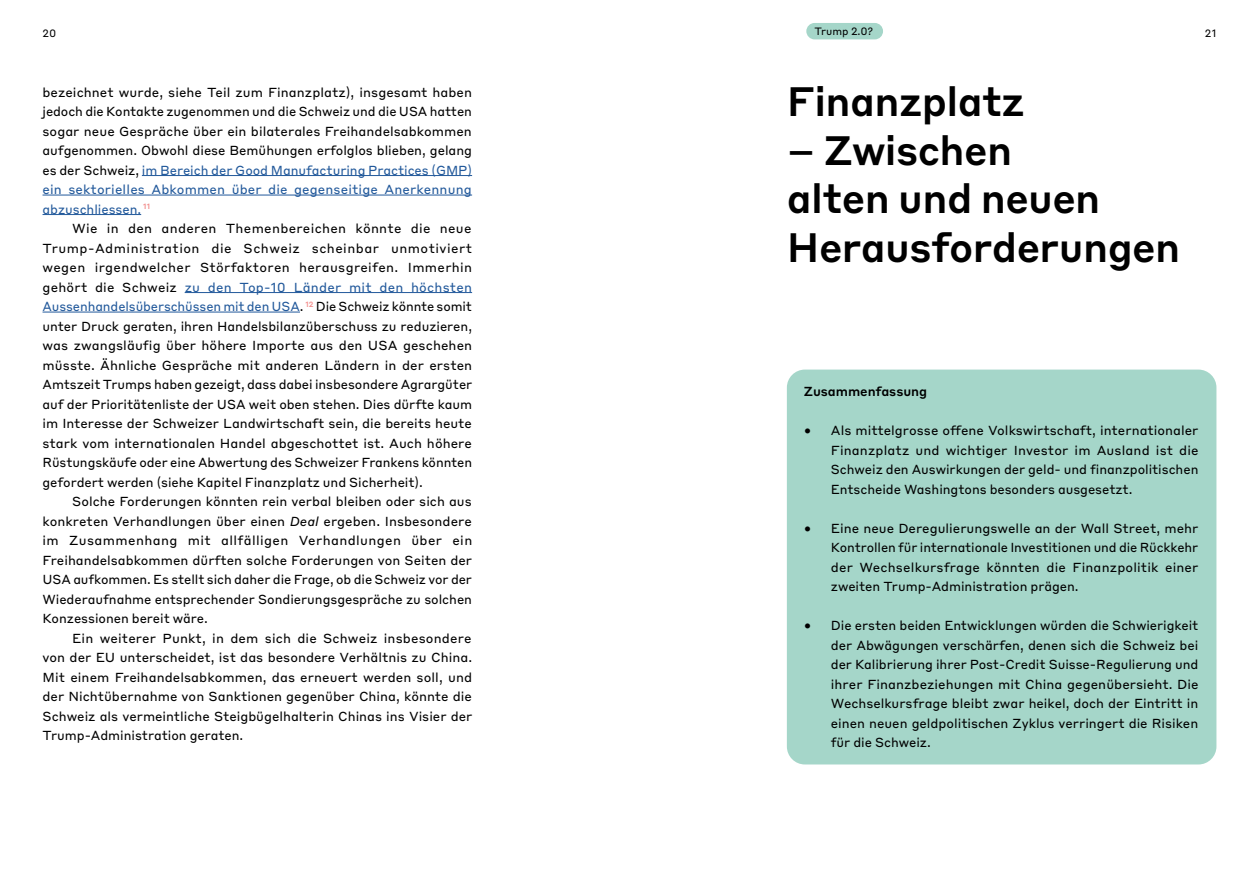
<style>
.page{position:relative;width:1259px;height:893px;background:#fff}
.page>*{position:absolute;margin:0;border:0;box-sizing:border-box;transform-origin:0 0}
.t1{font:500 40.5px/48.6px "Styrene B";letter-spacing:-.015em;color:#000}
.t2{font:12.9px/19.5px "Styrene B";letter-spacing:-.005em;color:#000;text-align:justify}
.t3{font:500 12.9px "Styrene B";letter-spacing:-.005em;color:#000}
.t4{font:10.5px "Styrene B";letter-spacing:-.01em;color:#000}
.s1{color:#22599b}
.s2{font-style:italic}
</style>
<div class="page">
<div style="left:806px;top:23px;width:77px;height:16px;background:#a5d6c9;border-radius:8px"></div>
<hr style="left:142px;top:175px;width:330px;height:1px;background:#22599b">
<hr style="left:43px;top:195px;width:429px;height:1px;background:#22599b">
<hr style="left:43px;top:214px;width:98px;height:1px;background:#22599b">
<hr style="left:185px;top:292px;width:287px;height:1px;background:#22599b">
<hr style="left:43px;top:312px;width:257px;height:1px;background:#22599b">
<div style="left:787px;top:370px;width:429px;height:394px;background:#a5d6c9;border-radius:18px"></div>
<p class="t4" style="left:43px;top:24px;width:15px">20</p>
<p class="t4" style="left:814px;top:23px;width:60px">Trump 2.0?</p>
<p class="t4" style="left:1205px;top:24px;width:13px">21</p>
<p class="t2" style="left:43px;top:81px;width:431px">bezeichnet wurde, siehe Teil zum Finanzplatz), insgesamt haben jedoch die Kontakte zugenommen und die Schweiz und die USA hatten sogar neue Gespräche über ein bilaterales Freihandelsabkommen aufgenommen. Obwohl diese Bemühungen erfolglos blieben, gelang es der Schweiz, <span class="s1">im Bereich der Good Manufacturing Practices (GMP) ein sektorielles Abkommen über die gegenseitige Anerkennung abzuschliessen.</span> <sup>11</sup></p>
<p class="t2" style="left:43px;top:218px;width:431px;text-indent:30px">Wie in den anderen Themenbereichen könnte die neue Trump-Administration die Schweiz scheinbar unmotiviert wegen irgendwelcher Störfaktoren herausgreifen. Immerhin gehört die Schweiz <span class="s1">zu den Top-10 Länder mit den höchsten Aussenhandelsüberschüssen mit den USA</span>. <sup>12</sup> Die Schweiz könnte somit unter Druck geraten, ihren Handelsbilanzüberschuss zu reduzieren, was zwangsläufig über höhere Importe aus den USA geschehen müsste. Ähnliche Gespräche mit anderen Ländern in der ersten Amtszeit Trumps haben gezeigt, dass dabei insbesondere Agrargüter auf der Prioritätenliste der USA weit oben stehen. Dies dürfte kaum im Interesse der Schweizer Landwirtschaft sein, die bereits heute stark vom internationalen Handel abgeschottet ist. Auch höhere Rüstungskäufe oder eine Abwertung des Schweizer Frankens könnten gefordert werden (siehe Kapitel Finanzplatz und Sicherheit).</p>
<p class="t2" style="left:43px;top:491px;width:431px;text-indent:30px">Solche Forderungen könnten rein verbal bleiben oder sich aus konkreten Verhandlungen über einen <span class="s2">Deal</span> ergeben. Insbesondere im Zusammenhang mit allfälligen Verhandlungen über ein Freihandelsabkommen dürften solche Forderungen von Seiten der USA aufkommen. Es stellt sich daher die Frage, ob die Schweiz vor der Wiederaufnahme entsprechender Sondierungsgespräche zu solchen Konzessionen bereit wäre.</p>
<p class="t2" style="left:43px;top:627px;width:431px;text-indent:30px">Ein weiterer Punkt, in dem sich die Schweiz insbesondere von der EU unterscheidet, ist das besondere Verhältnis zu China.<br>Mit einem Freihandelsabkommen, das erneuert werden soll, und der Nichtübernahme von Sanktionen gegenüber China, könnte die Schweiz als vermeintliche Steigbügelhalterin Chinas ins Visier der Trump-Administration geraten.</p>
<h1 class="t1" style="left:787px;top:74px;width:239px">Finanzplatz</h1>
<h1 class="t1" style="left:787px;top:122px;width:395px">– Zwischen<br>alten und neuen<br>Herausforderungen</h1>
<p class="t3" style="left:804px;top:381px;width:125px">Zusammenfassung</p>
<p class="t2" style="left:831px;top:420px;width:369px;text-indent:-27px">• Als mittelgrosse offene Volkswirtschaft, internationaler Finanzplatz und wichtiger Investor im Ausland ist die Schweiz den Auswirkungen der geld- und finanzpolitischen Entscheide Washingtons besonders ausgesetzt.</p>
<p class="t2" style="left:831px;top:518px;width:369px;text-indent:-27px">• Eine neue Deregulierungswelle an der Wall Street, mehr Kontrollen für internationale Investitionen und die Rückkehr der Wechselkursfrage könnten die Finanzpolitik einer zweiten Trump-Administration prägen.</p>
<p class="t2" style="left:831px;top:615px;width:369px;text-indent:-27px">• Die ersten beiden Entwicklungen würden die Schwierigkeit der Abwägungen verschärfen, denen sich die Schweiz bei der Kalibrierung ihrer Post-Credit Suisse-Regulierung und ihrer Finanzbeziehungen mit China gegenübersieht. Die Wechselkursfrage bleibt zwar heikel, doch der Eintritt in einen neuen geldpolitischen Zyklus verringert die Risiken für die Schweiz.</p>
</div>
